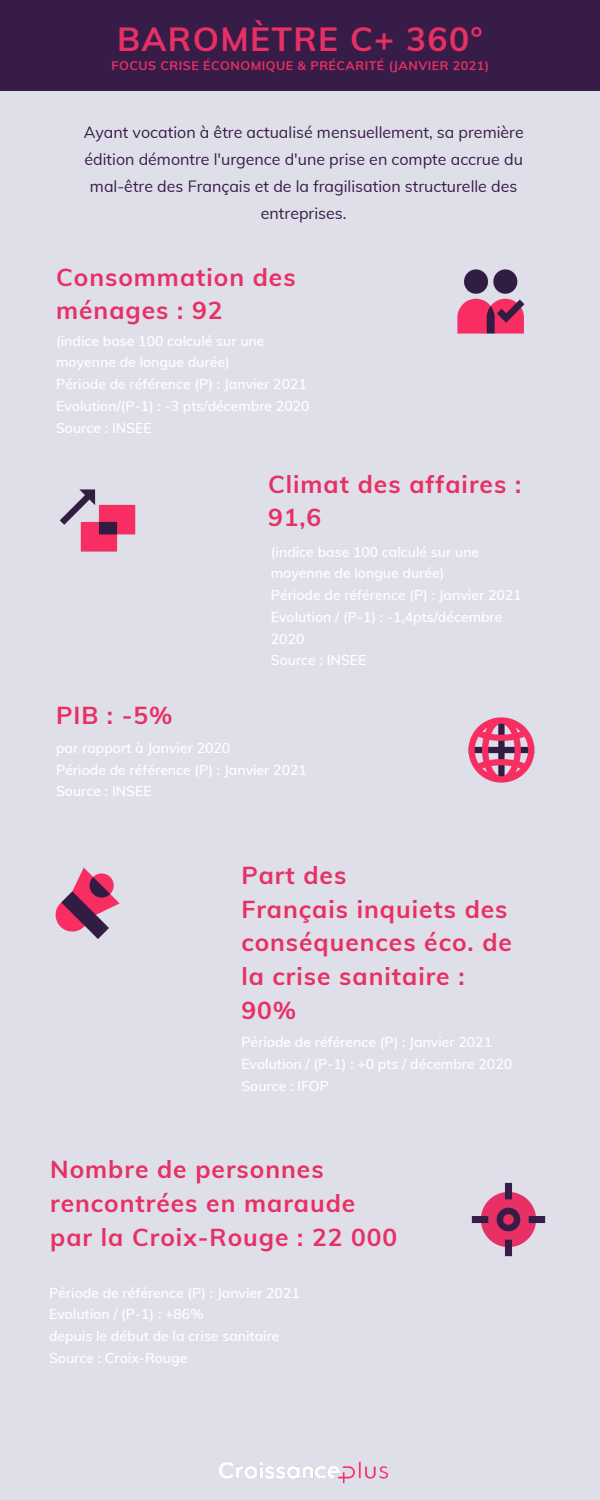
<style>
.page{position:relative;width:600px;height:1500px;background:#dfdfea}
.page>*{position:absolute;margin:0;border:0;box-sizing:border-box;transform-origin:0 0}
.t1{font:700 33.5px "Muli";letter-spacing:.04em;color:#e73064}
.t2{font:700 24.5px/33.7px "Muli";letter-spacing:.04em;color:#e73064}
.t3{font:16px/27px "Muli";color:#381c48;text-align:center}
.t4{font:600 14px/21.8px "Muli";color:#fff}
.t5{font:700 12.5px "Muli";letter-spacing:.04em;color:#e73064}
</style>
<div class="page">
<img style="left:468px;top:717px;width:67px;height:66px">
<img style="left:457px;top:269px;width:68px;height:65px">
<img style="left:59px;top:489px;width:77px;height:63px">
<img style="left:219px;top:1461px;width:169px;height:23px">
<img style="left:471px;top:1182px;width:75px;height:75px">
<div style="left:0;top:0;width:600px;height:90px;background:#381c48"></div>
<img style="left:55px;top:867px;width:65px;height:72px">
<h1 class="t1" style="left:117px;top:17px;width:367px">BAROMÈTRE C+ 360°</h1>
<p class="t5" style="left:112px;top:57px;width:379px">FOCUS CRISE ÉCONOMIQUE &amp; PRÉCARITÉ (JANVIER 2021)</p>
<p class="t3" style="left:84px;top:118px;width:442px">Ayant vocation à être actualisé mensuellement, sa première édition démontre l'urgence d'une prise en compte accrue du mal-être des Français et de la fragilisation structurelle des entreprises.</p>
<h2 class="t2" style="left:56px;top:259px;width:241px">Consommation des ménages : 92</h2>
<p class="t4" style="left:56px;top:329px;width:255px">(indice base 100 calculé sur une moyenne de longue durée)<br>Période de référence (P) : Janvier 2021<br>Evolution/(P-1) : -3 pts/décembre 2020<br>Source : INSEE</p>
<h2 class="t2" style="left:268px;top:466px;width:255px">Climat des affaires :<br>91,6</h2>
<h2 class="t2" style="left:56px;top:698px;width:118px">PIB : -5%</h2>
<p class="t4" style="left:271px;top:540px;width:252px">(indice base 100 calculé sur une moyenne de longue durée)<br>Période de référence (P) : Janvier 2021<br>Evolution / (P-1) : -1,4pts/décembre<br>2020<br>Source : INSEE</p>
<p class="t4" style="left:56px;top:737px;width:252px">par rapport à Janvier 2020<br>Période de référence (P) : Janvier 2021<br>Source : INSEE</p>
<h2 class="t2" style="left:241px;top:858px;width:272px">Part des<br>Français inquiets des conséquences éco. de la crise sanitaire :<br>90%</h2>
<p class="t4" style="left:241px;top:1031px;width:272px">Période de référence (P) : Janvier 2021<br>Evolution / (P-1) : +0 pts / décembre 2020<br>Source : IFOP</p>
<h2 class="t2" style="left:50px;top:1152px;width:349px">Nombre de personnes rencontrées en maraude par la Croix-Rouge : 22 000</h2>
<p class="t4" style="left:49px;top:1281px;width:252px">Période de référence (P) : Janvier 2021<br>Evolution / (P-1) : +86%<br>depuis le début de la crise sanitaire<br>Source : Croix-Rouge</p>
</div>
